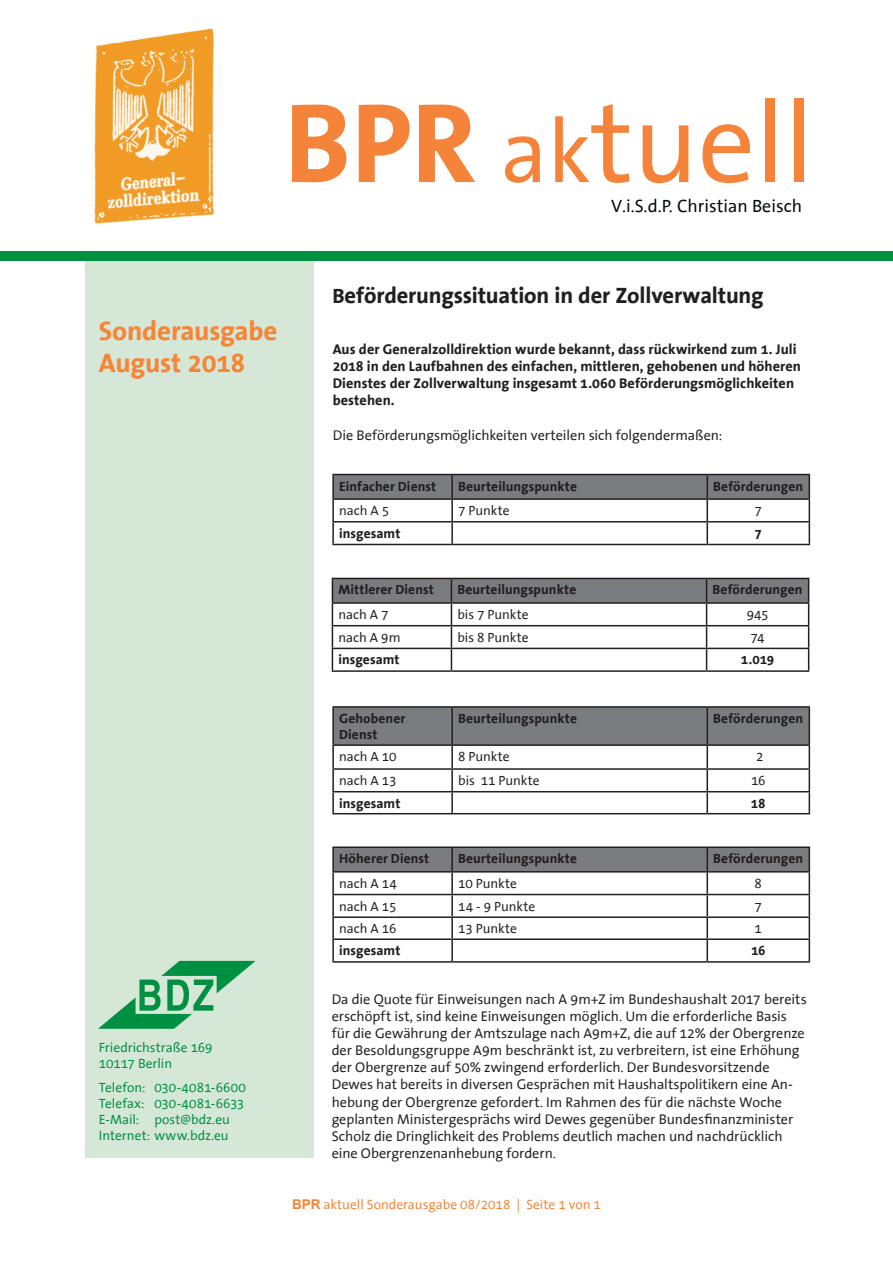
<style>
.page{position:relative;width:893px;height:1263px;background:#fff}
.page>*{position:absolute;margin:0;border:0;box-sizing:border-box;transform-origin:0 0}
.t1{font:114px "The Sans Office";letter-spacing:-.005em;color:#f5843a}
.t2{font:700 27px/32.4px "The Sans Office";letter-spacing:-.01em;color:#f58638}
.t3{font:700 22.5px "The Sans Office";letter-spacing:-.01em;color:#231f20}
.t4{font:18px "The Sans Office";color:#000808}
.t5{font:14.25px/17.1px "The Sans Office";letter-spacing:-.005em;color:#231f20}
.t6{font:700 14.25px/17.1px "The Sans Office";letter-spacing:.005em;color:#231f20}
.t7{font:700 13.5px/16.2px "The Sans Office";letter-spacing:.005em;color:#231f20}
.t8{font:13.5px "The Sans Office";letter-spacing:-.005em;color:#231f20}
.t9{font:13.5px/16.2px "The Sans Office";color:#009041}
.t10{font:13.5px "The Sans Office";color:#f58638}
.s1{font-weight:700}
.s2{font-size:90px}
.s3{font-size:21px}
.s4{font-family:"Arial";font-weight:700}
</style>
<div class="page">
<img style="left:82px;top:28px;width:132px;height:196px">
<div style="left:85px;top:254px;width:228px;height:904px;background:#d5e7d7"></div>
<div style="left:0;top:251px;width:893px;height:10px;background:#009041"></div>
<svg style="left:98px;top:961px;width:158px;height:68px"></svg>
<hr style="left:332px;top:474px;width:120px;height:1px;background:#231f20">
<hr style="left:332px;top:475px;width:2px;height:23px;background:#231f20">
<hr style="left:332px;top:498px;width:120px;height:2px;background:#231f20">
<hr style="left:332px;top:500px;width:2px;height:21px;background:#231f20">
<hr style="left:332px;top:521px;width:120px;height:1px;background:#231f20">
<hr style="left:332px;top:522px;width:2px;height:22px;background:#231f20">
<svg style="left:333px;top:474px;width:477px;height:70px"></svg>
<hr style="left:332px;top:544px;width:120px;height:1px;background:#231f20">
<hr style="left:452px;top:544px;width:255px;height:1px;background:#231f20">
<hr style="left:707px;top:544px;width:103px;height:1px;background:#231f20">
<hr style="left:332px;top:706px;width:120px;height:2px;background:#231f20">
<hr style="left:332px;top:708px;width:2px;height:36px;background:#231f20">
<hr style="left:452px;top:706px;width:255px;height:2px;background:#231f20">
<hr style="left:707px;top:706px;width:103px;height:2px;background:#231f20">
<hr style="left:332px;top:744px;width:120px;height:2px;background:#231f20">
<hr style="left:332px;top:746px;width:2px;height:22px;background:#231f20">
<hr style="left:332px;top:768px;width:120px;height:2px;background:#231f20">
<hr style="left:332px;top:770px;width:2px;height:21px;background:#231f20">
<hr style="left:332px;top:791px;width:120px;height:1px;background:#231f20">
<hr style="left:332px;top:792px;width:2px;height:21px;background:#231f20">
<svg style="left:333px;top:707px;width:477px;height:106px"></svg>
<hr style="left:332px;top:813px;width:120px;height:1px;background:#231f20">
<hr style="left:452px;top:813px;width:255px;height:1px;background:#231f20">
<hr style="left:707px;top:813px;width:103px;height:1px;background:#231f20">
<hr style="left:332px;top:846px;width:120px;height:2px;background:#231f20">
<hr style="left:332px;top:848px;width:2px;height:23px;background:#231f20">
<hr style="left:452px;top:846px;width:255px;height:2px;background:#231f20">
<hr style="left:707px;top:846px;width:103px;height:2px;background:#231f20">
<hr style="left:332px;top:871px;width:120px;height:1px;background:#231f20">
<hr style="left:332px;top:872px;width:2px;height:22px;background:#231f20">
<hr style="left:332px;top:894px;width:120px;height:1px;background:#231f20">
<hr style="left:332px;top:895px;width:2px;height:21px;background:#231f20">
<hr style="left:332px;top:916px;width:120px;height:2px;background:#231f20">
<hr style="left:332px;top:918px;width:2px;height:20px;background:#231f20">
<hr style="left:332px;top:938px;width:120px;height:2px;background:#231f20">
<hr style="left:332px;top:940px;width:2px;height:21px;background:#231f20">
<svg style="left:333px;top:847px;width:477px;height:114px"></svg>
<hr style="left:332px;top:961px;width:120px;height:2px;background:#231f20">
<hr style="left:452px;top:961px;width:255px;height:2px;background:#231f20">
<hr style="left:707px;top:961px;width:103px;height:2px;background:#231f20">
<svg style="left:332px;top:578px;width:477px;height:92px"></svg>
<hr style="left:332px;top:670px;width:119px;height:2px;background:#231f20">
<hr style="left:451px;top:670px;width:256px;height:2px;background:#231f20">
<hr style="left:707px;top:670px;width:102px;height:2px;background:#231f20">
<h1 class="t1" style="left:285px;top:85px;width:530px"><span class="s1">BPR</span> <span class="s2">ak</span>tuell</h1>
<p class="t4" style="left:611px;top:196px;width:193px">V.i.S.d.P. Christian Beisch</p>
<h2 class="t2" style="left:99px;top:315px;width:180px">Sonderausgabe<br>August 2018</h2>
<h3 class="t3" style="left:332px;top:283px;width:433px"><span class="s3">B</span>eförderungssituation in der Zollverwaltung</h3>
<p class="t6" style="left:333px;top:341px;width:470px">Aus der Generalzolldirektion wurde bekannt, dass rückwirkend zum 1. Juli 2018 in den Laufbahnen des einfachen, mittleren, gehobenen und höheren Dienstes der Zollverwaltung insgesamt 1.060 Beförderungsmöglichkeiten bestehen.</p>
<p class="t5" style="left:333px;top:427px;width:391px">Die Beförderungsmöglichkeiten verteilen sich folgendermaßen:</p>
<p class="t7" style="left:339px;top:478px;width:99px">Einfacher Dienst</p>
<p class="t7" style="left:458px;top:478px;width:120px">Beurteilungspunkte</p>
<p class="t7" style="left:713px;top:478px;width:91px">Beförderungen</p>
<p class="t8" style="left:339px;top:504px;width:52px">nach A 5</p>
<p class="t8" style="left:458px;top:504px;width:53px">7 Punkte</p>
<p class="t8" style="left:755px;top:504px;width:9px">7</p>
<p class="t7" style="left:339px;top:525px;width:63px">insgesamt</p>
<p class="t7" style="left:755px;top:525px;width:9px">7</p>
<p class="t7" style="left:338px;top:582px;width:97px">Mittlerer Dienst</p>
<p class="t7" style="left:457px;top:582px;width:120px">Beurteilungspunkte</p>
<p class="t7" style="left:713px;top:582px;width:91px">Beförderungen</p>
<p class="t8" style="left:338px;top:607px;width:52px">nach A 7</p>
<p class="t8" style="left:457px;top:607px;width:73px">bis 7 Punkte</p>
<p class="t8" style="left:747px;top:607px;width:23px">945</p>
<p class="t8" style="left:338px;top:630px;width:64px">nach A 9m</p>
<p class="t8" style="left:457px;top:630px;width:73px">bis 8 Punkte</p>
<p class="t8" style="left:750px;top:630px;width:16px">74</p>
<p class="t7" style="left:338px;top:652px;width:63px">insgesamt</p>
<p class="t7" style="left:741px;top:652px;width:35px">1.019</p>
<p class="t9" style="left:99px;top:1040px;width:115px">Friedrichstraße 169<br>10117 Berlin</p>
<p class="t9" style="left:99px;top:1080px;width:149px">Telefon: 030-4081-6600<br>Telefax: 030-4081-6633<br>E-Mail: post@bdz.eu<br>Internet: www.bdz.eu</p>
<p class="t7" style="left:339px;top:711px;width:68px">Gehobener<br>Dienst</p>
<p class="t7" style="left:458px;top:711px;width:120px">Beurteilungspunkte</p>
<p class="t7" style="left:713px;top:711px;width:91px">Beförderungen</p>
<p class="t8" style="left:339px;top:750px;width:59px">nach A 10</p>
<p class="t8" style="left:458px;top:750px;width:53px">8 Punkte</p>
<p class="t8" style="left:756px;top:750px;width:9px">2</p>
<p class="t8" style="left:339px;top:773px;width:59px">nach A 13</p>
<p class="t8" style="left:458px;top:773px;width:83px">bis 11 Punkte</p>
<p class="t8" style="left:751px;top:773px;width:16px">16</p>
<p class="t7" style="left:339px;top:795px;width:63px">insgesamt</p>
<p class="t7" style="left:751px;top:795px;width:16px">18</p>
<p class="t7" style="left:339px;top:851px;width:92px">Höherer Dienst</p>
<p class="t7" style="left:458px;top:851px;width:120px">Beurteilungspunkte</p>
<p class="t7" style="left:713px;top:851px;width:91px">Beförderungen</p>
<p class="t8" style="left:339px;top:876px;width:59px">nach A 14</p>
<p class="t8" style="left:458px;top:876px;width:60px">10 Punkte</p>
<p class="t8" style="left:755px;top:876px;width:9px">8</p>
<p class="t8" style="left:339px;top:899px;width:59px">nach A 15</p>
<p class="t8" style="left:458px;top:899px;width:79px">14 - 9 Punkte</p>
<p class="t8" style="left:755px;top:899px;width:9px">7</p>
<p class="t8" style="left:339px;top:922px;width:59px">nach A 16</p>
<p class="t8" style="left:458px;top:922px;width:60px">13 Punkte</p>
<p class="t8" style="left:755px;top:922px;width:9px">1</p>
<p class="t7" style="left:339px;top:943px;width:63px">insgesamt</p>
<p class="t7" style="left:751px;top:943px;width:16px">16</p>
<p class="t5" style="left:332px;top:991px;width:477px">Da die Quote für Einweisungen nach A 9m+Z im Bundeshaushalt 2017 bereits erschöpft ist, sind keine Einweisungen möglich. Um die erforderliche Basis für die Gewährung der Amtszulage nach A9m+Z, die auf 12% der Obergrenze der Besoldungsgruppe A9m beschränkt ist, zu verbreitern, ist eine Erhöhung der Obergrenze auf 50% zwingend erforderlich. Der Bundesvorsitzende Dewes hat bereits in diversen Gesprächen mit Haushaltspolitikern eine An&shy;hebung der Obergrenze gefordert. Im Rahmen des für die nächste Woche geplanten Ministergesprächs wird Dewes gegenüber Bundesfinanzminister Scholz die Dringlichkeit des Problems deutlich machen und nachdrücklich eine Obergrenzenanhebung fordern.</p>
<p class="t10" style="left:292px;top:1198px;width:310px"><span class="s4">BPR</span> aktuell Sonderausgabe 08/2018 | Seite 1 von 1</p>
</div>
